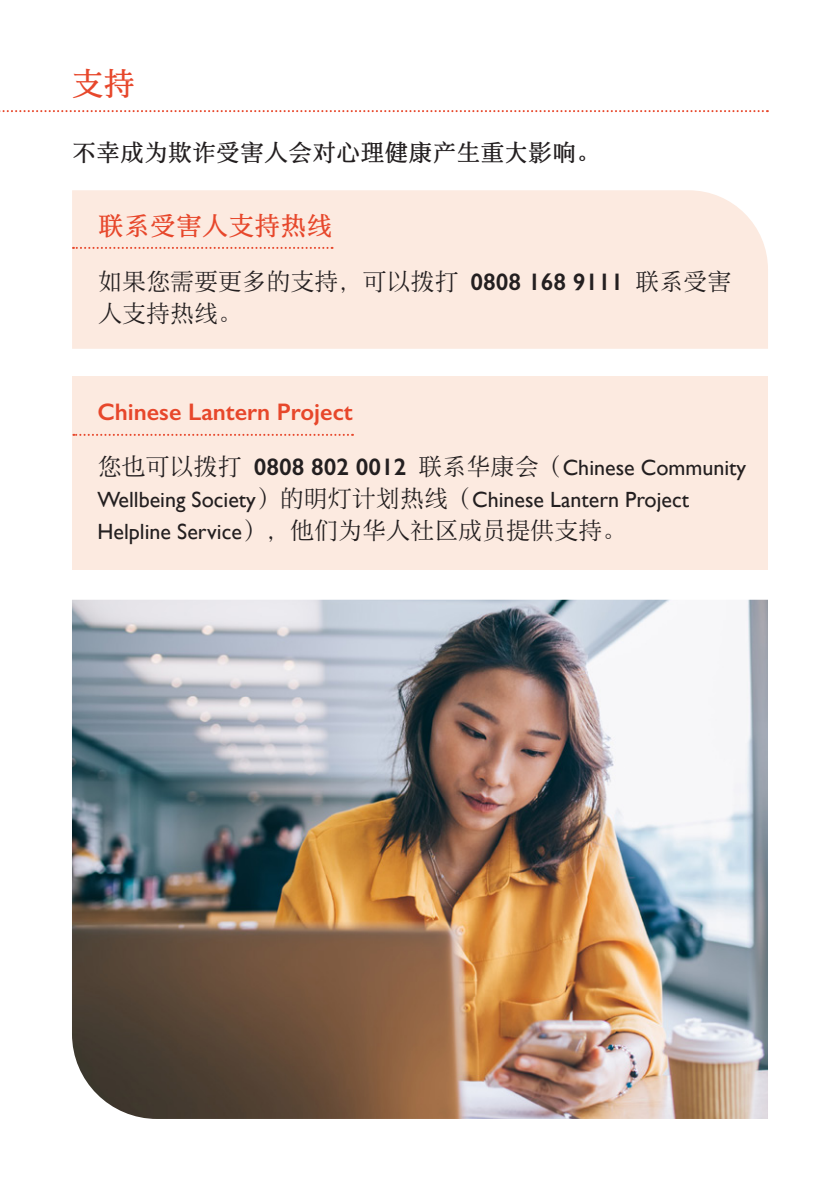
<style>
.page{position:relative;width:840px;height:1191px;background:#fff}
.page>*{position:absolute;margin:0;border:0;box-sizing:border-box;transform-origin:0 0}
.t1{font:700 32px "Sim Song";color:#e7472b}
.t2{font:700 26px "Sim Song";color:#e7472b}
.t3{font:24px/32px "Sim Song";color:#231f20}
.t4{font:700 24px "Sim Song";color:#231f20}
.t5{font:600 24px "Gill Sans";color:#e7472b}
.t6{font:22px/32px "Gill Sans";color:#231f20}
.s1{font-family:"Gill Sans";font-weight:600}
.s2{font-family:"Sim Song";font-size:24px}
.s3{font-weight:600;font-size:24px}
.s4{font-family:"Gill Sans";font-size:22px}
</style>
<div class="page">
<div style="left:72px;top:376px;width:695px;height:194px;background:#fceae0"></div>
<div style="left:72px;top:190px;width:695px;height:159px;background:#fceae0"></div>
<svg style="left:0;top:110px;width:767px;height:2px"></svg>
<svg style="left:73px;top:247px;width:259px;height:2px"></svg>
<svg style="left:73px;top:434px;width:280px;height:2px"></svg>
<img style="left:72px;top:600px;width:695px;height:519px">
<p class="t1" style="left:72px;top:67px;width:65px">支持</p>
<p class="t4" style="left:72px;top:140px;width:529px">不幸成为欺诈受害人会对心理健康产生重大影响。</p>
<p class="t2" style="left:98px;top:213px;width:235px">联系受害人支持热线</p>
<p class="t3" style="left:98px;top:265px;width:634px">如果您需要更多的支持，可以拨打 <span class="s1">0808 168 9111</span> 联系受害人支持热线。</p>
<p class="t5" style="left:97px;top:397px;width:256px">Chinese Lantern Project</p>
<p class="t6" style="left:97px;top:451px;width:649px"><span class="s2">您也可以拨打</span> <span class="s3">0808 802 0012</span> <span class="s2">联系华康会（</span>Chinese Community<br>Wellbeing Society<span class="s2">）的明灯计划热线（</span>Chinese Lantern Project</p>
<p class="t3" style="left:97px;top:514px;width:530px"><span class="s4">Helpline Service</span>），他们为华人社区成员提供支持。</p>
</div>
